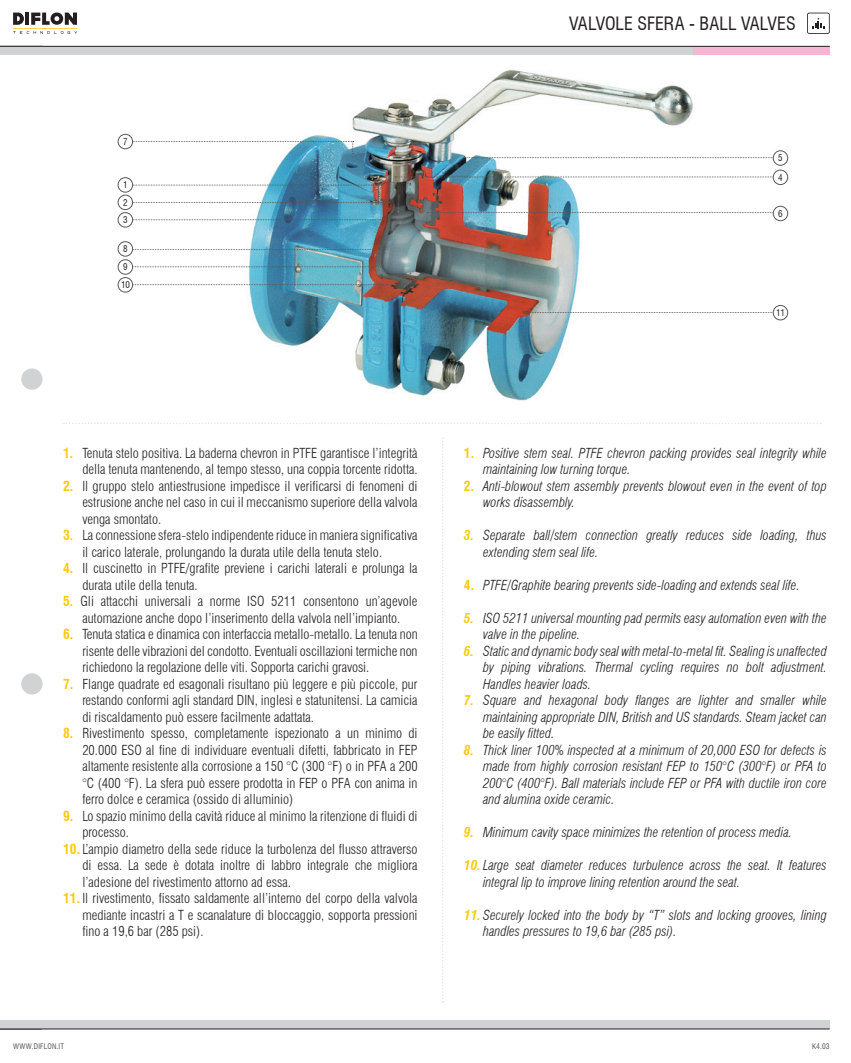
<style>
.page{position:relative;width:851px;height:1063px;background:#fff}
.page>*{position:absolute;margin:0;border:0;box-sizing:border-box;transform-origin:0 0}
.Indice_Titolo{font:condensed 18px "Swiss 721 BT";color:#231f20}
.Diflon_-_Ita_-_Parag{font:300 condensed 13.5px/16.5px "Swiss 721 BT";color:#231f20;text-align:justify}
.Diflon_-_Eng_-_Parag{font:italic 300 condensed 13.5px/16.5px "Swiss 721 BT";color:#231f20}
.t1{font:condensed 9px "Swiss 721 BT";color:#231f20}
.Indice_Sottotitolo{font:condensed 7.5px "Swiss 721 BT";letter-spacing:.03em;color:#57585a}
.s1{font-weight:700;color:#feca0a}
.s2{font-weight:700;font-style:normal;color:#feca0a}
</style>
<div class="page">
<div style="left:21px;top:673px;width:22px;height:21px;background:#d1d2d4;border-radius:50%"></div>
<div style="left:21px;top:369px;width:22px;height:21px;background:#d1d2d4;border-radius:50%"></div>
<img style="left:240px;top:69px;width:458px;height:332px">
<svg style="left:133px;top:185px;width:249px;height:1px"></svg>
<svg style="left:132px;top:141px;width:222px;height:13px"></svg>
<svg style="left:133px;top:202px;width:257px;height:1px"></svg>
<svg style="left:133px;top:219px;width:250px;height:1px"></svg>
<svg style="left:133px;top:249px;width:248px;height:1px"></svg>
<svg style="left:529px;top:312px;width:243px;height:1px"></svg>
<svg style="left:395px;top:177px;width:377px;height:1px"></svg>
<svg style="left:427px;top:212px;width:345px;height:1px"></svg>
<svg style="left:464px;top:157px;width:308px;height:1px"></svg>
<svg style="left:133px;top:266px;width:250px;height:1px"></svg>
<svg style="left:132px;top:273px;width:279px;height:12px"></svg>
<div style="left:118px;top:177px;width:15px;height:16px;border:1px solid #57585a;border-radius:50%"></div>
<div style="left:118px;top:195px;width:15px;height:15px;border:1px solid #57585a;border-radius:50%"></div>
<div style="left:118px;top:212px;width:15px;height:15px;border:1px solid #57585a;border-radius:50%"></div>
<div style="left:772px;top:170px;width:16px;height:15px;border:1px solid #57585a;border-radius:50%"></div>
<div style="left:772px;top:150px;width:16px;height:16px;border:1px solid #57585a;border-radius:50%"></div>
<div style="left:772px;top:206px;width:16px;height:15px;border:1px solid #57585a;border-radius:50%"></div>
<div style="left:118px;top:134px;width:15px;height:15px;border:1px solid #57585a;border-radius:50%"></div>
<div style="left:118px;top:241px;width:15px;height:16px;border:1px solid #57585a;border-radius:50%"></div>
<div style="left:118px;top:259px;width:15px;height:16px;border:1px solid #57585a;border-radius:50%"></div>
<div style="left:118px;top:277px;width:15px;height:15px;border:1px solid #57585a;border-radius:50%"></div>
<div style="left:772px;top:305px;width:16px;height:15px;border:1px solid #57585a;border-radius:50%"></div>
<svg style="left:442px;top:438px;width:1px;height:564px"></svg>
<svg style="left:63px;top:423px;width:758px;height:1px"></svg>
<div style="left:0;top:47px;width:829px;height:8px;background:#d1d2d4"></div>
<div style="left:0;top:1020px;width:829px;height:9px;background:#d1d2d4"></div>
<hr style="left:0;top:1029px;width:829px;height:1px;background:#231f20">
<div style="left:692px;top:47px;width:137px;height:8px;background:#f6b5d2"></div>
<hr style="left:0;top:46px;width:829px;height:1px;background:#231f20">
<svg style="left:807px;top:13px;width:22px;height:21px"></svg>
<svg style="left:13px;top:13px;width:11px;height:12px"></svg>
<hr style="left:25px;top:13px;width:4px;height:12px;background:#231f20">
<svg style="left:31px;top:13px;width:46px;height:12px"></svg>
<svg style="left:13px;top:31px;width:64px;height:3px"></svg>
<hr style="left:13px;top:28px;width:64px;height:1px;background:#fed24c">
<p class="t1" style="left:123px;top:136px;width:6px">7</p>
<p class="t1" style="left:123px;top:179px;width:6px">1</p>
<p class="t1" style="left:123px;top:197px;width:6px">2</p>
<p class="t1" style="left:123px;top:214px;width:6px">3</p>
<p class="t1" style="left:123px;top:243px;width:6px">8</p>
<p class="t1" style="left:123px;top:262px;width:6px">9</p>
<p class="t1" style="left:121px;top:280px;width:10px">10</p>
<p class="Indice_Titolo" style="left:569px;top:13px;width:228px">VALVOLE SFERA - BALL VALVES</p>
<p class="t1" style="left:778px;top:153px;width:6px">5</p>
<p class="t1" style="left:778px;top:172px;width:6px">4</p>
<p class="t1" style="left:778px;top:208px;width:6px">6</p>
<p class="t1" style="left:776px;top:307px;width:10px">11</p>
<p class="Diflon_-_Ita_-_Parag" style="left:63px;top:445px;width:356px;text-align:right"><span class="s1">1.</span> Tenuta stelo positiva. La baderna chevron in PTFE garantisce l’integrità della tenuta mantenendo, al tempo stesso, una coppia torcente ridotta.</p>
<p class="Diflon_-_Ita_-_Parag" style="left:82px;top:478px;width:337px;text-indent:-19px"><span class="s1">2.</span> Il gruppo stelo antiestrusione impedisce il verificarsi di fenomeni di estrusione anche nel caso in cui il meccanismo superiore della valvola venga smontato.</p>
<p class="Diflon_-_Ita_-_Parag" style="left:82px;top:527px;width:337px;text-indent:-19px"><span class="s1">3.</span> La connessione sfera-stelo indipendente riduce in maniera significativa il carico laterale, prolungando la durata utile della tenuta stelo.</p>
<p class="Diflon_-_Ita_-_Parag" style="left:82px;top:560px;width:337px;text-indent:-19px"><span class="s1">4.</span> Il cuscinetto in PTFE/grafite previene i carichi laterali e prolunga la durata utile della tenuta.</p>
<p class="Diflon_-_Ita_-_Parag" style="left:63px;top:593px;width:356px;text-align:center"><span class="s1">5.</span> Gli attacchi universali a norme ISO 5211 consentono un’agevole automazione anche dopo l’inserimento della valvola nell’impianto.</p>
<p class="Diflon_-_Ita_-_Parag" style="left:82px;top:626px;width:337px;text-indent:-19px"><span class="s1">6.</span> Tenuta statica e dinamica con interfaccia metallo-metallo. La tenuta non risente delle vibrazioni del condotto. Eventuali oscillazioni termiche non richiedono la regolazione delle viti. Sopporta carichi gravosi.</p>
<p class="Diflon_-_Ita_-_Parag" style="left:82px;top:676px;width:337px;text-indent:-19px"><span class="s1">7.</span> Flange quadrate ed esagonali risultano più leggere e più piccole, pur restando conformi agli standard DIN, inglesi e statunitensi. La camicia di riscaldamento può essere facilmente adattata.</p>
<p class="Diflon_-_Ita_-_Parag" style="left:82px;top:725px;width:337px;text-indent:-19px"><span class="s1">8.</span> Rivestimento spesso, completamente ispezionato a un minimo di 20.000 ESO al fine di individuare eventuali difetti, fabbricato in FEP altamente resistente alla corrosione a 150 °C (300 °F) o in PFA a 200 °C (400 °F). La sfera può essere prodotta in FEP o PFA con anima in ferro dolce e ceramica (ossido di alluminio)</p>
<p class="Diflon_-_Ita_-_Parag" style="left:82px;top:808px;width:337px;text-indent:-19px"><span class="s1">9.</span> Lo spazio minimo della cavità riduce al minimo la ritenzione di fluidi di processo.</p>
<p class="Diflon_-_Ita_-_Parag" style="left:82px;top:841px;width:337px;text-indent:-19px"><span class="s1">10.</span> L’ampio diametro della sede riduce la turbolenza del flusso attraverso di essa. La sede è dotata inoltre di labbro integrale che migliora l’adesione del rivestimento attorno ad essa.</p>
<p class="Diflon_-_Ita_-_Parag" style="left:82px;top:890px;width:337px;text-indent:-19px"><span class="s1">11.</span> Il rivestimento, fissato saldamente all’interno del corpo della valvola mediante incastri a T e scanalature di bloccaggio, sopporta pressioni fino a 19,6 bar (285 psi).</p>
<p class="Indice_Sottotitolo" style="left:13px;top:1042px;width:53px">WWW.DIFLON.IT</p>
<p class="Diflon_-_Eng_-_Parag" style="left:483px;top:445px;width:345px;text-indent:-19px"><span class="s2">1.</span> Positive stem seal. PTFE chevron packing provides seal integrity while maintaining low turning torque.</p>
<p class="Diflon_-_Eng_-_Parag" style="left:483px;top:478px;width:345px;text-indent:-19px"><span class="s2">2.</span> Anti-blowout stem assembly prevents blowout even in the event of top works disassembly.</p>
<p class="Diflon_-_Eng_-_Parag" style="left:483px;top:527px;width:345px;text-indent:-19px"><span class="s1">3.</span> Separate ball/stem connection greatly reduces side loading, thus extending stem seal life.</p>
<p class="Diflon_-_Eng_-_Parag" style="left:464px;top:577px;width:337px"><span class="s2">4.</span> PTFE/Graphite bearing prevents side-loading and extends seal life.</p>
<p class="Diflon_-_Eng_-_Parag" style="left:483px;top:610px;width:345px;text-indent:-19px"><span class="s1">5.</span> ISO 5211 universal mounting pad permits easy automation even with the valve in the pipeline.</p>
<p class="Diflon_-_Eng_-_Parag" style="left:483px;top:643px;width:345px;text-align:justify;text-indent:-19px"><span class="s1">6.</span> Static and dynamic body seal with metal-to-metal fit. Sealing is unaffected by piping vibrations. Thermal cycling requires no bolt adjustment.<br>Handles heavier loads.</p>
<p class="Diflon_-_Eng_-_Parag" style="left:483px;top:692px;width:345px;text-align:justify;text-indent:-19px"><span class="s1">7.</span> Square and hexagonal body flanges are lighter and smaller while maintaining appropriate DIN, British and US standards. Steam jacket can be easily fitted.</p>
<p class="Diflon_-_Eng_-_Parag" style="left:483px;top:742px;width:345px;text-align:justify;text-indent:-19px"><span class="s1">8.</span> Thick liner 100% inspected at a minimum of 20,000 ESO for defects is made from highly corrosion resistant FEP to 150°C (300°F) or PFA to 200°C (400°F). Ball materials include FEP or PFA with ductile iron core and alumina oxide ceramic.</p>
<p class="Diflon_-_Eng_-_Parag" style="left:464px;top:824px;width:329px"><span class="s1">9.</span> Minimum cavity space minimizes the retention of process media.</p>
<p class="Diflon_-_Eng_-_Parag" style="left:483px;top:857px;width:345px;text-indent:-19px"><span class="s1">10.</span> Large seat diameter reduces turbulence across the seat. It features integral lip to improve lining retention around the seat.</p>
<p class="Diflon_-_Eng_-_Parag" style="left:483px;top:907px;width:345px;text-indent:-19px"><span class="s1">11.</span> Securely locked into the body by “T” slots and locking grooves, lining handles pressures to 19,6 bar (285 psi).</p>
<p class="Indice_Sottotitolo" style="left:812px;top:1042px;width:19px">K4.03</p>
</div>
